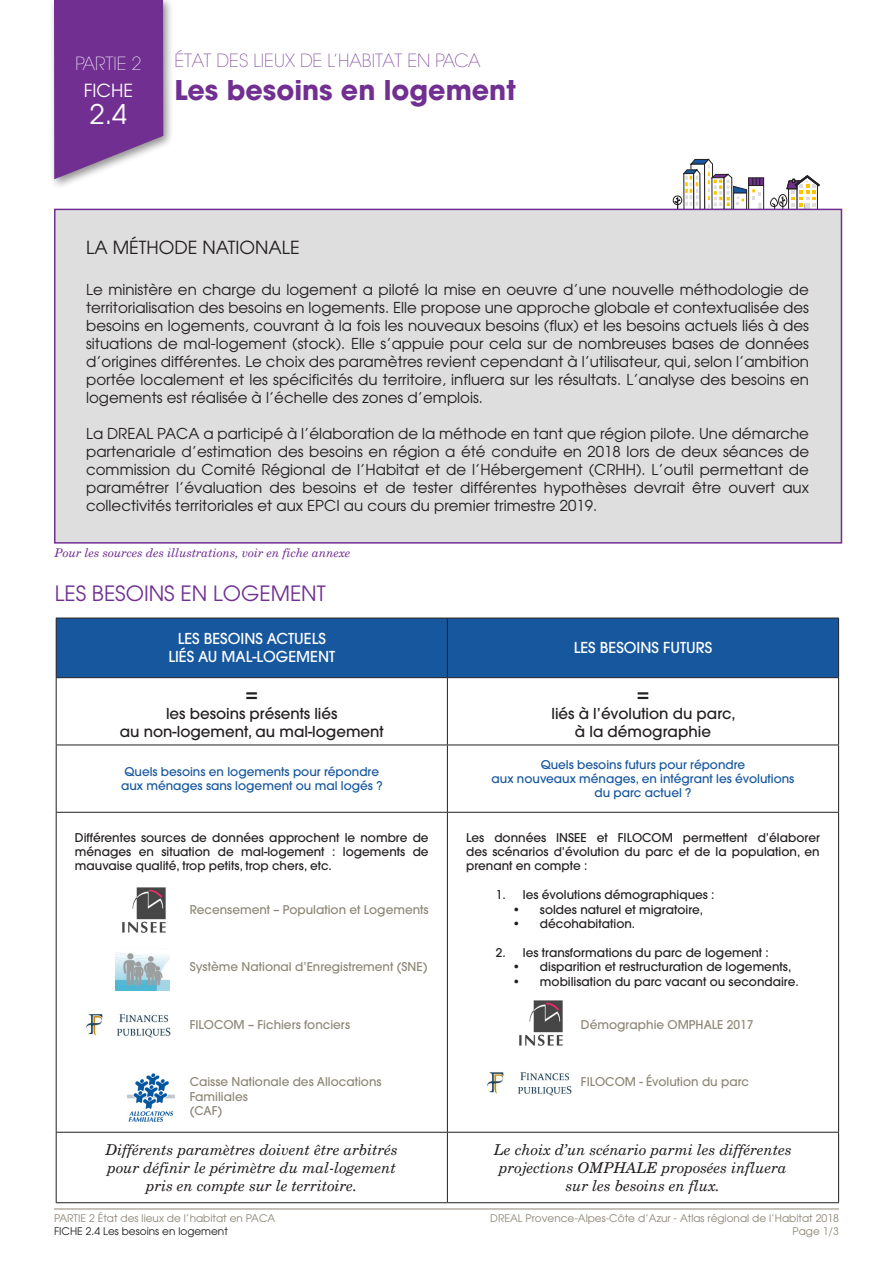
<style>
.page{position:relative;width:893px;height:1263px;background:#fff}
.page>*{position:absolute;margin:0;border:0;box-sizing:border-box;transform-origin:0 0}
.t1{font:700 27px "Avant Garde";color:#712f92}
.t2{font:27px "Avant Garde";color:#fff}
.t3{font:21px "Avant Garde";color:#712f92}
.t4{font:500 21px "Avant Garde";color:#231f20}
.t5{font:200 18px "Avant Garde LT";color:#712f92}
.t6{font:18px "Avant Garde";color:#231f20}
.t7{font:200 18px "Avant Garde LT";color:#fff}
.t8{font:18px "Avant Garde";color:#fff}
.t9{font:15px/18px "Avant Garde";color:#231f20}
.t10{font:italic 15px "New Century Schoolbook";color:#231f20}
.t11{font:500 15px "Avant Garde";color:#231f20}
.t12{font:500 15px "Avant Garde";color:#fff}
.t13{font:500 12px/14.4px "Avant Garde";color:#231f20;text-align:justify}
.t14{font:500 12px/14.4px "Avant Garde";color:#8e8777}
.t15{font:500 12px "Avant Garde";color:#17579e}
.Sous-titre{font:italic 12px "New Century Schoolbook";color:#712f92}
.t16{font:10.5px "Avant Garde";color:#8e8777}
.t17{font:10.5px "Avant Garde";color:#231f20}
</style>
<div class="page">
<div style="left:770px;top:198px;width:8px;height:9px;border:1px solid #231f20;border-radius:4px"></div>
<svg style="left:772px;top:176px;width:48px;height:33px"></svg>
<div style="left:673px;top:196px;width:9px;height:9px;border:1px solid #231f20;border-radius:50%"></div>
<svg style="left:674px;top:159px;width:90px;height:50px"></svg>
<div style="left:49px;top:0;width:126px;height:190px;background:#231f20;opacity:.5"></div>
<svg style="left:54px;top:0;width:109px;height:179px;background:#7f459c"></svg>
<div style="left:54px;top:209px;width:788px;height:335px;background:#dfdedf;border:2px solid #712f92"></div>
<div style="left:57px;top:619px;width:781px;height:58px;background:#17579e"></div>
<hr style="left:56px;top:618px;width:391px;height:1px;background:#231f20">
<hr style="left:56px;top:618px;width:1px;height:59px;background:#231f20">
<hr style="left:447px;top:618px;width:392px;height:1px;background:#231f20">
<hr style="left:447px;top:618px;width:1px;height:59px;background:#231f20">
<hr style="left:838px;top:618px;width:1px;height:59px;background:#231f20">
<hr style="left:56px;top:677px;width:391px;height:1px;background:#231f20">
<hr style="left:56px;top:678px;width:1px;height:66px;background:#231f20">
<hr style="left:447px;top:677px;width:392px;height:1px;background:#231f20">
<hr style="left:447px;top:678px;width:1px;height:66px;background:#231f20">
<hr style="left:838px;top:678px;width:1px;height:66px;background:#231f20">
<hr style="left:56px;top:744px;width:391px;height:1px;background:#231f20">
<hr style="left:56px;top:745px;width:1px;height:67px;background:#231f20">
<hr style="left:447px;top:744px;width:392px;height:1px;background:#231f20">
<hr style="left:447px;top:745px;width:1px;height:67px;background:#231f20">
<hr style="left:838px;top:745px;width:1px;height:67px;background:#231f20">
<hr style="left:56px;top:812px;width:391px;height:1px;background:#231f20">
<hr style="left:56px;top:813px;width:1px;height:319px;background:#231f20">
<hr style="left:447px;top:812px;width:392px;height:1px;background:#231f20">
<hr style="left:447px;top:813px;width:1px;height:319px;background:#231f20">
<hr style="left:838px;top:813px;width:1px;height:319px;background:#231f20">
<hr style="left:56px;top:1132px;width:391px;height:1px;background:#231f20">
<hr style="left:56px;top:1132px;width:1px;height:70px;background:#231f20">
<hr style="left:447px;top:1132px;width:392px;height:1px;background:#231f20">
<hr style="left:447px;top:1132px;width:1px;height:70px;background:#231f20">
<hr style="left:838px;top:1132px;width:1px;height:70px;background:#231f20">
<hr style="left:56px;top:1202px;width:391px;height:1px;background:#231f20">
<hr style="left:447px;top:1202px;width:392px;height:1px;background:#231f20">
<hr style="left:54px;top:1208px;width:785px;height:1px;background:#8e8777">
<img style="left:115px;top:952px;width:54px;height:38px">
<img style="left:128px;top:1073px;width:47px;height:49px">
<img style="left:487px;top:1072px;width:85px;height:24px">
<img style="left:86px;top:1014px;width:85px;height:24px">
<img style="left:519px;top:1000px;width:44px;height:46px">
<img style="left:122px;top:887px;width:44px;height:46px">
<p class="t7" style="left:75px;top:52px;width:68px">PARTIE 2</p>
<p class="t8" style="left:84px;top:79px;width:51px">FICHE</p>
<p class="t2" style="left:90px;top:97px;width:39px">2.4</p>
<p class="t5" style="left:174px;top:50px;width:307px">ÉTAT DES LIEUX DE L’HABITAT EN PACA</p>
<p class="t1" style="left:174px;top:72px;width:343px">Les besoins en logement</p>
<p class="t6" style="left:86px;top:236px;width:215px">LA MÉTHODE NATIONALE</p>
<p class="t9" style="left:86px;top:280px;width:724px">Le ministère en charge du logement a piloté la mise en oeuvre d’une nouvelle méthodologie de territorialisation des besoins en logements. Elle propose une approche globale et contextualisée des</p>
<p class="t9" style="left:86px;top:316px;width:724px;text-align:justify">besoins en logements, couvrant à la fois les nouveaux besoins (flux) et les besoins actuels liés à des situations de mal-logement (stock). Elle s’appuie pour cela sur de nombreuses bases de données d’origines différentes. Le choix des paramètres revient cependant à l’utilisateur, qui, selon l’ambition</p>
<p class="t9" style="left:86px;top:370px;width:724px">portée localement et les spécificités du territoire, influera sur les résultats. L’analyse des besoins en logements est réalisée à l’échelle des zones d’emplois.</p>
<p class="t9" style="left:86px;top:424px;width:724px;text-align:justify">La DREAL PACA a participé à l’élaboration de la méthode en tant que région pilote. Une démarche partenariale d’estimation des besoins en région a été conduite en 2018 lors de deux séances de commission du Comité Régional de l’Habitat et de l’Hébergement (CRHH). L’outil permettant de paramétrer l’évaluation des besoins et de tester différentes hypothèses devrait être ouvert aux collectivités territoriales et aux EPCI au cours du premier trimestre 2019.</p>
<p class="Sous-titre" style="left:55px;top:546px;width:297px">Pour les sources des illustrations, voir en fiche annexe</p>
<p class="t3" style="left:55px;top:580px;width:272px">LES BESOINS EN LOGEMENT</p>
<p class="t12" style="left:178px;top:630px;width:150px">LES BESOINS ACTUELS</p>
<p class="t12" style="left:168px;top:648px;width:168px">LIÉS AU MAL-LOGEMENT</p>
<p class="t12" style="left:574px;top:639px;width:140px">LES BESOINS FUTURS</p>
<p class="t4" style="left:245px;top:680px;width:14px">=</p>
<p class="t11" style="left:166px;top:704px;width:173px">les besoins présents liés</p>
<p class="t11" style="left:120px;top:722px;width:265px">au non-logement, au mal-logement</p>
<p class="t4" style="left:637px;top:680px;width:14px">=</p>
<p class="t11" style="left:551px;top:704px;width:186px">liés à l’évolution du parc,</p>
<p class="t11" style="left:575px;top:722px;width:138px">à la démographie</p>
<p class="t15" style="left:124px;top:764px;width:256px">Quels besoins en logements pour répondre</p>
<p class="t15" style="left:121px;top:778px;width:263px">aux ménages sans logement ou mal logés ?</p>
<p class="t13" style="left:75px;top:830px;width:355px">Différentes sources de données approchent le nombre de ménages en situation de mal-logement : logements de mauvaise qualité, trop petits, trop chers, etc.</p>
<p class="t14" style="left:190px;top:902px;width:240px">Recensement – Population et Logements</p>
<p class="t14" style="left:190px;top:959px;width:239px">Système National d’Enregistrement (SNE)</p>
<p class="t14" style="left:190px;top:1017px;width:162px">FILOCOM – Fichiers fonciers</p>
<p class="t14" style="left:190px;top:1075px;width:193px">Caisse Nationale des Allocations<br>Familiales</p>
<p class="t14" style="left:190px;top:1103px;width:34px">(CAF)</p>
<p class="t10" style="left:106px;top:1140px;width:293px">Différents paramètres doivent être arbitrés</p>
<p class="t10" style="left:108px;top:1158px;width:290px">pour définir le périmètre du mal-logement</p>
<p class="t10" style="left:146px;top:1176px;width:213px">pris en compte sur le territoire.</p>
<p class="t16" style="left:54px;top:1212px;width:223px">PARTIE 2 État des lieux de l’habitat en PACA</p>
<p class="t17" style="left:54px;top:1224px;width:175px">FICHE 2.4 Les besoins en logement</p>
<p class="t15" style="left:541px;top:757px;width:206px">Quels besoins futurs pour répondre</p>
<p class="t15" style="left:492px;top:771px;width:304px">aux nouveaux ménages, en intégrant les évolutions</p>
<p class="t15" style="left:594px;top:786px;width:98px">du parc actuel ?</p>
<p class="t13" style="left:466px;top:830px;width:355px">Les données INSEE et FILOCOM permettent d’élaborer des scénarios d’évolution du parc et de la population, en prenant en compte :</p>
<p class="t13" style="left:496px;top:887px;width:220px">1. les évolutions démographiques :</p>
<p class="t13" style="left:513px;top:902px;width:192px">• soldes naturel et migratoire,</p>
<p class="t13" style="left:513px;top:916px;width:124px">• décohabitation.</p>
<p class="t13" style="left:496px;top:945px;width:274px">2. les transformations du parc de logement :</p>
<p class="t13" style="left:513px;top:959px;width:280px">• disparition et restructuration de logements,</p>
<p class="t13" style="left:513px;top:974px;width:287px">• mobilisation du parc vacant ou secondaire.</p>
<p class="t14" style="left:581px;top:1017px;width:174px">Démographie OMPHALE 2017</p>
<p class="t14" style="left:581px;top:1075px;width:169px">FILOCOM - Évolution du parc</p>
<p class="t10" style="left:494px;top:1140px;width:299px">Le choix d’un scénario parmi les différentes</p>
<p class="t10" style="left:499px;top:1158px;width:289px">projections OMPHALE proposées influera</p>
<p class="t10" style="left:566px;top:1176px;width:156px">sur les besoins en flux.</p>
<p class="t16" style="left:490px;top:1212px;width:350px">DREAL Provence-Alpes-Côte d’Azur - Atlas régional de l’Habitat 2018</p>
<p class="t16" style="left:793px;top:1224px;width:48px">Page 1/3</p>
</div>
